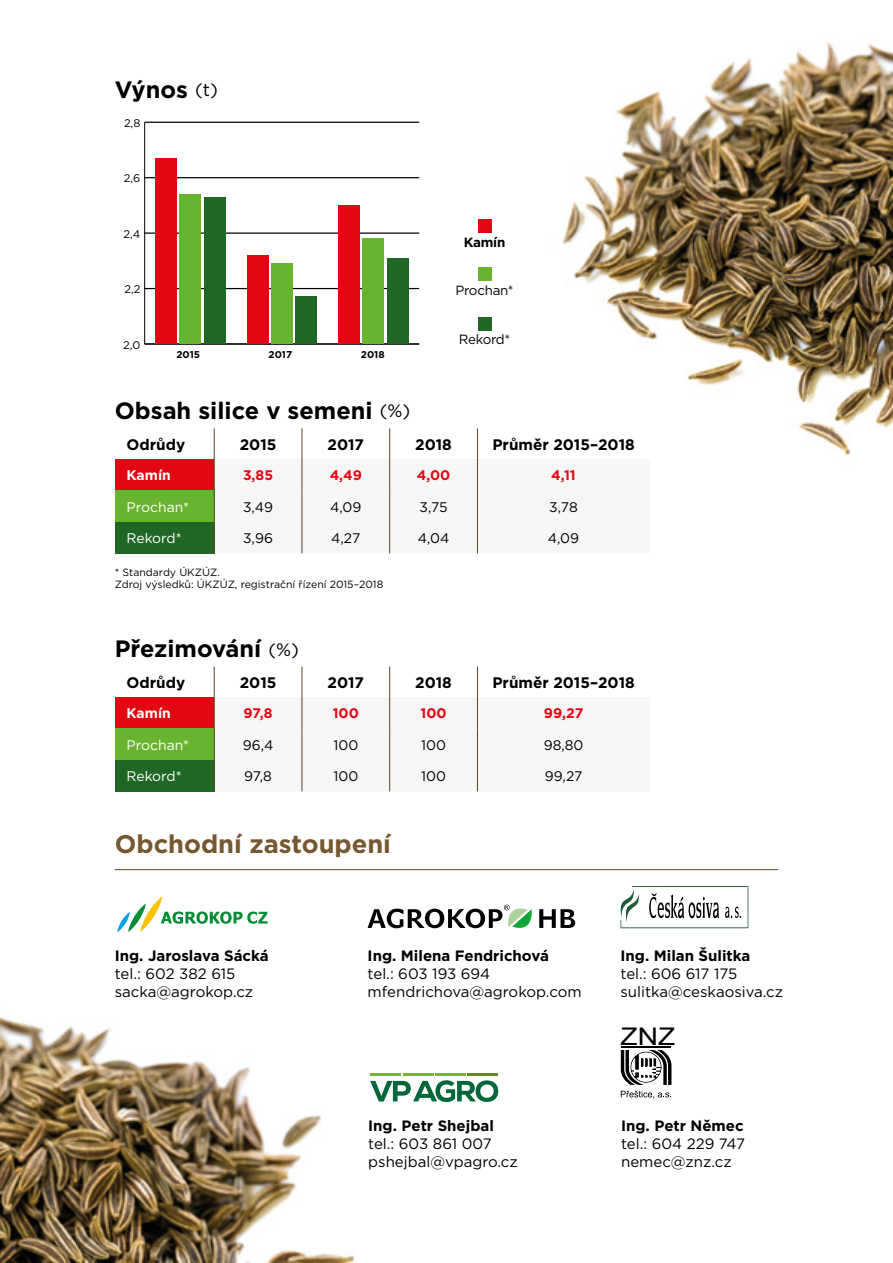
<style>
.page{position:relative;width:893px;height:1263px;background:#fff}
.page>*{position:absolute;margin:0;border:0;box-sizing:border-box;transform-origin:0 0}
.t1{font:700 25.5px "Gotham";color:#755730}
.t2{font:24.45px "Arial";color:#000;scale:1.15 1}
.t3{font:700 23.55px "Gotham";color:#000}
.t4{font:700 15.3px "Gotham";color:#000}
.t5{font:15px/18px "Gotham";color:#000}
.t6{font:700 15px "Gotham";color:#000}
.t7{font:13.95px "Gotham";color:#000}
.t8{font:700 13.95px "Gotham";color:#e30613}
.t9{font:13.95px "Gotham";color:#fff}
.t10{font:700 13.95px "Gotham";color:#fff}
.t11{font:13.35px "Gotham";letter-spacing:-.02em;color:#000}
.t12{font:700 13.35px "Gotham";letter-spacing:-.02em;color:#000}
.t13{font:11.1px "Gotham";color:#000}
.t14{font:10.5px/12.6px "Gotham";color:#000}
.t15{font:700 9.9px "Gotham";color:#000}
.s1{font-weight:400;font-size:18px}
</style>
<div class="page">
<img style="left:0;top:927px;width:474px;height:336px">
<img style="left:562px;top:41px;width:331px;height:414px">
<svg style="left:115px;top:666px;width:362px;height:125px"></svg>
<div style="left:115px;top:728px;width:99px;height:32px;background:#69b42e"></div>
<div style="left:115px;top:760px;width:99px;height:31px;background:#206625"></div>
<hr style="left:214px;top:666px;width:1px;height:31px;background:#5b441d">
<hr style="left:302px;top:666px;width:1px;height:31px;background:#5b441d">
<hr style="left:389px;top:666px;width:1px;height:31px;background:#5b441d">
<hr style="left:477px;top:666px;width:1px;height:31px;background:#5b441d">
<hr style="left:214px;top:697px;width:1px;height:31px;background:#5b441d">
<hr style="left:302px;top:697px;width:1px;height:31px;background:#5b441d">
<hr style="left:389px;top:697px;width:1px;height:31px;background:#5b441d">
<hr style="left:477px;top:697px;width:1px;height:31px;background:#5b441d">
<hr style="left:214px;top:728px;width:1px;height:32px;background:#5b441d">
<hr style="left:302px;top:728px;width:1px;height:32px;background:#5b441d">
<hr style="left:389px;top:728px;width:1px;height:32px;background:#5b441d">
<hr style="left:477px;top:728px;width:1px;height:32px;background:#5b441d">
<hr style="left:214px;top:760px;width:1px;height:31px;background:#5b441d">
<hr style="left:302px;top:760px;width:1px;height:31px;background:#5b441d">
<hr style="left:389px;top:760px;width:1px;height:31px;background:#5b441d">
<hr style="left:477px;top:760px;width:1px;height:31px;background:#5b441d">
<svg style="left:115px;top:428px;width:535px;height:125px"></svg>
<div style="left:115px;top:490px;width:99px;height:32px;background:#69b42e"></div>
<div style="left:115px;top:522px;width:99px;height:31px;background:#206625"></div>
<hr style="left:214px;top:428px;width:1px;height:31px;background:#5b441d">
<hr style="left:302px;top:428px;width:1px;height:31px;background:#5b441d">
<hr style="left:389px;top:428px;width:1px;height:31px;background:#5b441d">
<hr style="left:477px;top:428px;width:1px;height:31px;background:#5b441d">
<hr style="left:214px;top:459px;width:1px;height:31px;background:#5b441d">
<hr style="left:302px;top:459px;width:1px;height:31px;background:#5b441d">
<hr style="left:389px;top:459px;width:1px;height:31px;background:#5b441d">
<hr style="left:477px;top:459px;width:1px;height:31px;background:#5b441d">
<hr style="left:214px;top:490px;width:1px;height:32px;background:#5b441d">
<hr style="left:302px;top:490px;width:1px;height:32px;background:#5b441d">
<hr style="left:389px;top:490px;width:1px;height:32px;background:#5b441d">
<hr style="left:477px;top:490px;width:1px;height:32px;background:#5b441d">
<hr style="left:214px;top:522px;width:1px;height:31px;background:#5b441d">
<hr style="left:302px;top:522px;width:1px;height:31px;background:#5b441d">
<hr style="left:389px;top:522px;width:1px;height:31px;background:#5b441d">
<hr style="left:477px;top:522px;width:1px;height:31px;background:#5b441d">
<svg style="left:117px;top:896px;width:151px;height:36px"></svg>
<svg style="left:370px;top:1080px;width:128px;height:22px"></svg>
<hr style="left:370px;top:1073px;width:31px;height:3px;background:#74bb23">
<hr style="left:403px;top:1073px;width:30px;height:3px;background:#74bb23">
<hr style="left:435px;top:1073px;width:31px;height:3px;background:#74bb23">
<hr style="left:467px;top:1073px;width:31px;height:3px;background:#618b1d">
<hr style="left:621px;top:1046px;width:50px;height:2px;background:#000">
<svg style="left:621px;top:1050px;width:51px;height:35px"></svg>
<svg style="left:621px;top:1091px;width:50px;height:8px"></svg>
<svg style="left:620px;top:886px;width:128px;height:42px"></svg>
<svg style="left:368px;top:905px;width:207px;height:23px"></svg>
<hr style="left:115px;top:869px;width:663px;height:1px;background:#5b441d">
<hr style="left:144px;top:122px;width:1px;height:222px;background:#000">
<hr style="left:145px;top:343px;width:274px;height:2px;background:#000">
<hr style="left:145px;top:288px;width:274px;height:1px;background:#000">
<hr style="left:145px;top:232px;width:274px;height:2px;background:#000">
<hr style="left:145px;top:177px;width:274px;height:1px;background:#000">
<hr style="left:145px;top:122px;width:274px;height:1px;background:#000">
<div style="left:204px;top:197px;width:22px;height:147px;background:#206625"></div>
<div style="left:295px;top:297px;width:22px;height:47px;background:#206625"></div>
<div style="left:387px;top:258px;width:22px;height:86px;background:#206625"></div>
<div style="left:179px;top:194px;width:22px;height:150px;background:#69b42e"></div>
<div style="left:271px;top:264px;width:22px;height:80px;background:#69b42e"></div>
<div style="left:362px;top:239px;width:22px;height:105px;background:#69b42e"></div>
<div style="left:155px;top:158px;width:22px;height:186px;background:#e30613"></div>
<div style="left:247px;top:255px;width:21px;height:89px;background:#e30613"></div>
<div style="left:338px;top:205px;width:22px;height:139px;background:#e30613"></div>
<div style="left:478px;top:219px;width:13px;height:14px;background:#e30613"></div>
<div style="left:478px;top:267px;width:13px;height:14px;background:#69b42e"></div>
<div style="left:478px;top:317px;width:13px;height:14px;background:#206625"></div>
<h3 class="t3" style="left:115px;top:74px;width:105px">Výnos <span class="s1">(t)</span></h3>
<p class="t13" style="left:124px;top:116px;width:18px">2,8</p>
<p class="t13" style="left:124px;top:171px;width:18px">2,6</p>
<p class="t13" style="left:124px;top:227px;width:18px">2,4</p>
<p class="t13" style="left:124px;top:282px;width:18px">2,2</p>
<p class="t13" style="left:123px;top:338px;width:19px">2,0</p>
<p class="t15" style="left:176px;top:348px;width:25px">2015</p>
<p class="t15" style="left:269px;top:348px;width:25px">2017</p>
<p class="t15" style="left:361px;top:348px;width:25px">2018</p>
<h3 class="t3" style="left:115px;top:395px;width:297px">Obsah silice v semeni <span class="s1">(%)</span></h3>
<p class="t12" style="left:464px;top:233px;width:43px">Kamín</p>
<p class="t11" style="left:455px;top:281px;width:60px">Prochan*</p>
<p class="t11" style="left:459px;top:331px;width:53px">Rekord*</p>
<p class="t4" style="left:127px;top:434px;width:60px">Odrůdy</p>
<p class="t4" style="left:240px;top:434px;width:38px">2015</p>
<p class="t4" style="left:328px;top:434px;width:38px">2017</p>
<p class="t4" style="left:415px;top:434px;width:38px">2018</p>
<p class="t4" style="left:492px;top:434px;width:144px">Průměr 2015–2018</p>
<p class="t10" style="left:127px;top:466px;width:46px">Kamín</p>
<p class="t8" style="left:243px;top:466px;width:32px">3,85</p>
<p class="t8" style="left:330px;top:466px;width:34px">4,49</p>
<p class="t8" style="left:417px;top:466px;width:35px">4,00</p>
<p class="t8" style="left:551px;top:466px;width:26px">4,11</p>
<p class="t9" style="left:127px;top:498px;width:64px">Prochan*</p>
<p class="t7" style="left:243px;top:498px;width:32px">3,49</p>
<p class="t7" style="left:330px;top:498px;width:33px">4,09</p>
<p class="t7" style="left:420px;top:498px;width:30px">3,75</p>
<p class="t7" style="left:549px;top:498px;width:30px">3,78</p>
<p class="t9" style="left:127px;top:529px;width:57px">Rekord*</p>
<p class="t7" style="left:243px;top:529px;width:31px">3,96</p>
<p class="t7" style="left:331px;top:529px;width:31px">4,27</p>
<p class="t7" style="left:418px;top:529px;width:33px">4,04</p>
<p class="t7" style="left:548px;top:529px;width:33px">4,09</p>
<p class="t14" style="left:115px;top:566px;width:270px">* Standardy ÚKZÚZ.<br>Zdroj výsledků: ÚKZÚZ, registrační řízení 2015–2018</p>
<h3 class="t3" style="left:115px;top:633px;width:186px">Přezimování <span class="s1">(%)</span></h3>
<p class="t4" style="left:127px;top:672px;width:60px">Odrůdy</p>
<p class="t4" style="left:240px;top:672px;width:38px">2015</p>
<p class="t4" style="left:328px;top:672px;width:38px">2017</p>
<p class="t4" style="left:415px;top:672px;width:38px">2018</p>
<p class="t4" style="left:492px;top:672px;width:144px">Průměr 2015–2018</p>
<p class="t10" style="left:127px;top:704px;width:46px">Kamín</p>
<p class="t8" style="left:244px;top:704px;width:30px">97,8</p>
<p class="t8" style="left:333px;top:704px;width:28px">100</p>
<p class="t8" style="left:420px;top:704px;width:28px">100</p>
<p class="t8" style="left:544px;top:704px;width:41px">99,27</p>
<p class="t9" style="left:127px;top:736px;width:64px">Prochan*</p>
<p class="t7" style="left:243px;top:736px;width:32px">96,4</p>
<p class="t7" style="left:333px;top:736px;width:26px">100</p>
<p class="t7" style="left:421px;top:736px;width:26px">100</p>
<p class="t7" style="left:544px;top:736px;width:41px">98,80</p>
<p class="t9" style="left:127px;top:767px;width:57px">Rekord*</p>
<p class="t7" style="left:244px;top:767px;width:29px">97,8</p>
<p class="t7" style="left:333px;top:767px;width:26px">100</p>
<p class="t7" style="left:421px;top:767px;width:26px">100</p>
<p class="t7" style="left:545px;top:767px;width:39px">99,27</p>
<h1 class="t1" style="left:115px;top:827px;width:278px">Obchodní zastoupení</h1>
<p class="t6" style="left:115px;top:945px;width:155px">Ing. Jaroslava Sácká</p>
<p class="t5" style="left:115px;top:964px;width:140px">tel.: 602 382 615 sacka@agrokop.cz</p>
<p class="t6" style="left:368px;top:945px;width:183px">Ing. Milena Fendrichová</p>
<p class="t5" style="left:368px;top:964px;width:215px">tel.: 603 193 694 mfendrichova@agrokop.com</p>
<p class="t6" style="left:368px;top:1116px;width:127px">Ing. Petr Shejbal</p>
<p class="t5" style="left:368px;top:1134px;width:151px">tel.: 603 861 007 pshejbal@vpagro.cz</p>
<p class="t6" style="left:620px;top:945px;width:131px">Ing. Milan Šulitka</p>
<p class="t5" style="left:620px;top:964px;width:164px">tel.: 606 617 175 sulitka@ceskaosiva.cz</p>
<h2 class="t2" style="left:620px;top:1020px;width:49px">ZNZ</h2>
<p class="t6" style="left:621px;top:1116px;width:124px">Ing. Petr Němec</p>
<p class="t5" style="left:621px;top:1134px;width:125px">tel.: 604 229 747 nemec@znz.cz</p>
</div>
